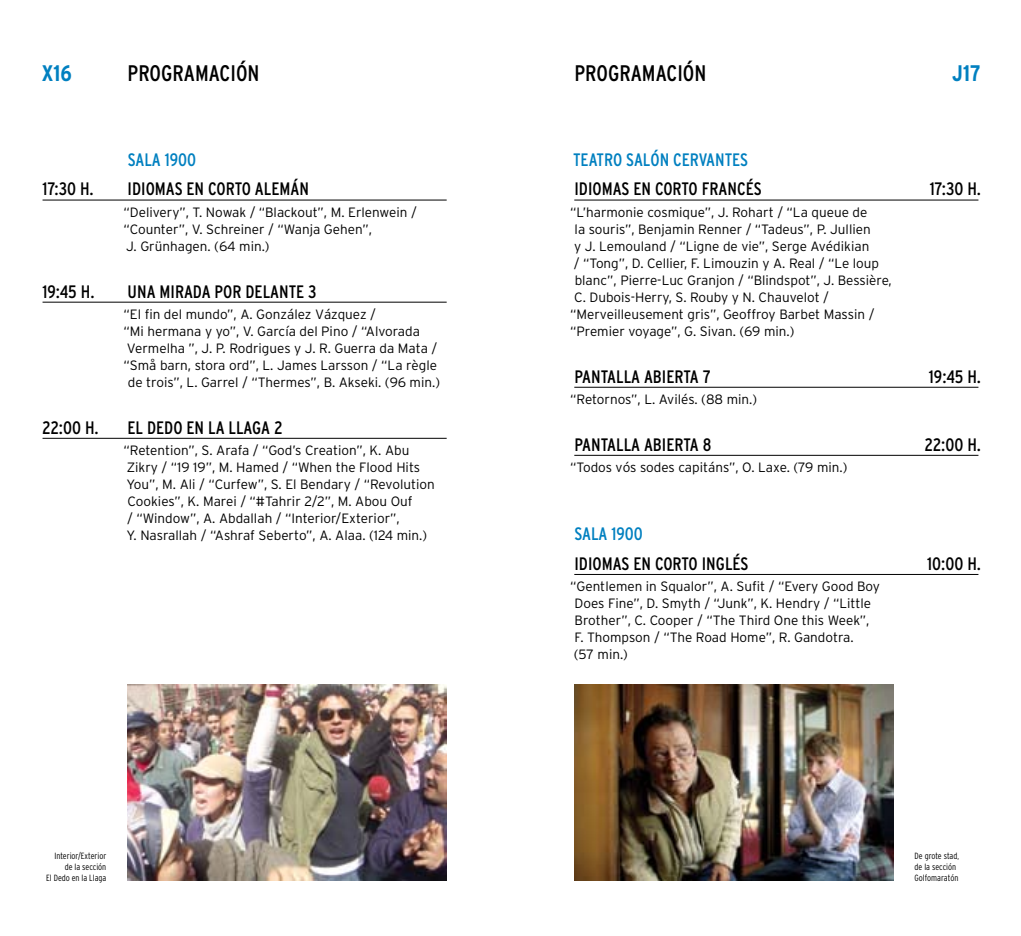
<style>
.page{position:relative;width:1021px;height:936px;background:#fff}
.page>*{position:absolute;margin:0;border:0;box-sizing:border-box;transform-origin:0 0}
.t1{font:condensed 22.5px "Interstate";color:#000}
.t2{font:700 condensed 22.5px "Interstate";color:#0080c0}
.t3{font:condensed 18px "Interstate";color:#000}
.t4{font:condensed 18px "Interstate";color:#0080c0}
.t5{font:300 13.5px/17px "Interstate";color:#000}
.t6{font:300 condensed 9px/10.8px "Interstate";color:#000;text-align:right}
</style>
<div class="page">
<hr style="left:43px;top:200px;width:403px;height:1px;background:#000">
<hr style="left:43px;top:302px;width:403px;height:1px;background:#000">
<hr style="left:43px;top:438px;width:403px;height:1px;background:#000">
<img style="left:128px;top:685px;width:318px;height:195px">
<hr style="left:574px;top:200px;width:404px;height:1px;background:#000">
<hr style="left:574px;top:387px;width:404px;height:1px;background:#000">
<hr style="left:574px;top:455px;width:404px;height:1px;background:#000">
<hr style="left:574px;top:574px;width:404px;height:1px;background:#000">
<img style="left:574px;top:685px;width:319px;height:195px">
<h1 class="t2" style="left:42px;top:60px;width:32px">X16</h1>
<h1 class="t1" style="left:128px;top:60px;width:133px">PROGRAMACIÓN</h1>
<h1 class="t1" style="left:574px;top:60px;width:133px">PROGRAMACIÓN</h1>
<h1 class="t2" style="left:952px;top:60px;width:30px">J17</h1>
<h2 class="t4" style="left:128px;top:149px;width:70px">SALA 1900</h2>
<h2 class="t3" style="left:42px;top:179px;width:53px">17:30 h.</h2>
<h2 class="t3" style="left:128px;top:179px;width:183px">IDIOMAS EN CORTO ALEMÁN</h2>
<p class="t5" style="left:123px;top:204px;width:295px">“Delivery”, T. Nowak / “Blackout”, M. Erlenwein / “Counter”, V. Schreiner / “Wanja Gehen”,<br>J. Grünhagen. (64 min.)</p>
<h2 class="t3" style="left:42px;top:281px;width:276px">19:45 h. U NA MIRADA POR DELANTE 3</h2>
<p class="t5" style="left:123px;top:306px;width:254px">“El fin del mundo”, A. González Vázquez /</p>
<p class="t5" style="left:123px;top:323px;width:298px">“Mi hermana y yo”, V. García del Pino / “Alvorada</p>
<p class="t5" style="left:127px;top:340px;width:312px">Vermelha ”, J. P. Rodrigues y J. R. Guerra da Mata /</p>
<p class="t5" style="left:123px;top:357px;width:315px">“Små barn, stora ord”, L. James Larsson / “La règle</p>
<p class="t5" style="left:128px;top:374px;width:314px">de trois”, L. Garrel / “Thermes”, B. Akseki. (96 min.)</p>
<h2 class="t3" style="left:42px;top:417px;width:58px">22:00 h.</h2>
<h2 class="t3" style="left:128px;top:417px;width:156px">EL DEDO EN LA LLAGA 2</h2>
<p class="t5" style="left:123px;top:442px;width:313px">“Retention”, S. Arafa / “God’s Creation”, K. Abu Zikry / “19 19”, M. Hamed / “When the Flood Hits You”, M. Ali / “Curfew”, S. El Bendary / “Revolution Cookies”, K. Marei / “#Tahrir 2/2”, M. Abou Ouf<br>/ “Window”, A. Abdallah / “Interior/Exterior”,<br>Y. Nasrallah / “Ashraf Seberto”, A. Alaa. (124 min.)</p>
<h2 class="t4" style="left:573px;top:149px;width:175px">TEATRO SALÓN CERVANTES</h2>
<h2 class="t3" style="left:574px;top:179px;width:184px">IDIOMAS EN CORTO FRANCÉS</h2>
<h2 class="t3" style="left:929px;top:179px;width:53px">17:30 h.</h2>
<p class="t5" style="left:570px;top:204px;width:299px">“L’harmonie cosmique”, J. Rohart / “La queue de</p>
<p class="t5" style="left:574px;top:221px;width:298px">la souris”, Benjamin Renner / “Tadeus”, P. Jullien</p>
<p class="t5" style="left:574px;top:238px;width:296px">y J. Lemouland / “Ligne de vie”, Serge Avédikian</p>
<p class="t5" style="left:574px;top:255px;width:307px">/ “Tong”, D. Cellier, F. Limouzin y A. Real / “Le loup</p>
<p class="t5" style="left:574px;top:272px;width:319px">blanc”, Pierre-Luc Granjon / “Blindspot”, J. Bessière,</p>
<p class="t5" style="left:574px;top:289px;width:256px">C. Dubois-Herry, S. Rouby y N. Chauvelot /</p>
<p class="t5" style="left:570px;top:306px;width:306px">“Merveilleusement gris”, Geoffroy Barbet Massin /</p>
<p class="t5" style="left:570px;top:323px;width:226px">“Premier voyage”, G. Sivan. (69 min.)</p>
<h2 class="t3" style="left:574px;top:366px;width:137px">PANTALLA ABIERTA 7</h2>
<h2 class="t3" style="left:928px;top:366px;width:54px">19:45 h.</h2>
<p class="t5" style="left:570px;top:391px;width:188px">“Retornos”, L. Avilés. (88 min.)</p>
<h2 class="t3" style="left:574px;top:434px;width:138px">PANTALLA ABIERTA 8</h2>
<h2 class="t3" style="left:924px;top:434px;width:58px">22:00 h.</h2>
<p class="t5" style="left:570px;top:459px;width:279px">“Todos vós sodes capitáns”, O. Laxe. (79 min.)</p>
<h2 class="t4" style="left:574px;top:524px;width:70px">SALA 1900</h2>
<h2 class="t3" style="left:574px;top:553px;width:171px">IDIOMAS EN CORTO INGLÉS</h2>
<h2 class="t3" style="left:927px;top:553px;width:55px">10:00 h.</h2>
<p class="t5" style="left:570px;top:578px;width:311px">“Gentlemen in Squalor”, A. Sufit / “Every Good Boy Does Fine”, D. Smyth / “Junk”, K. Hendry / “Little Brother”, C. Cooper / “The Third One this Week”,<br>F. Thompson / “The Road Home”, R. Gandotra.<br>(57 min.)</p>
<p class="t6" style="left:46px;top:850px;width:62px">Interior/Exterior de la sección<br>El Dedo en la Llaga</p>
<p class="t6" style="left:914px;top:850px;width:46px;text-align:left">De grote stad, de la sección<br>Golfomaratón</p>
</div>
